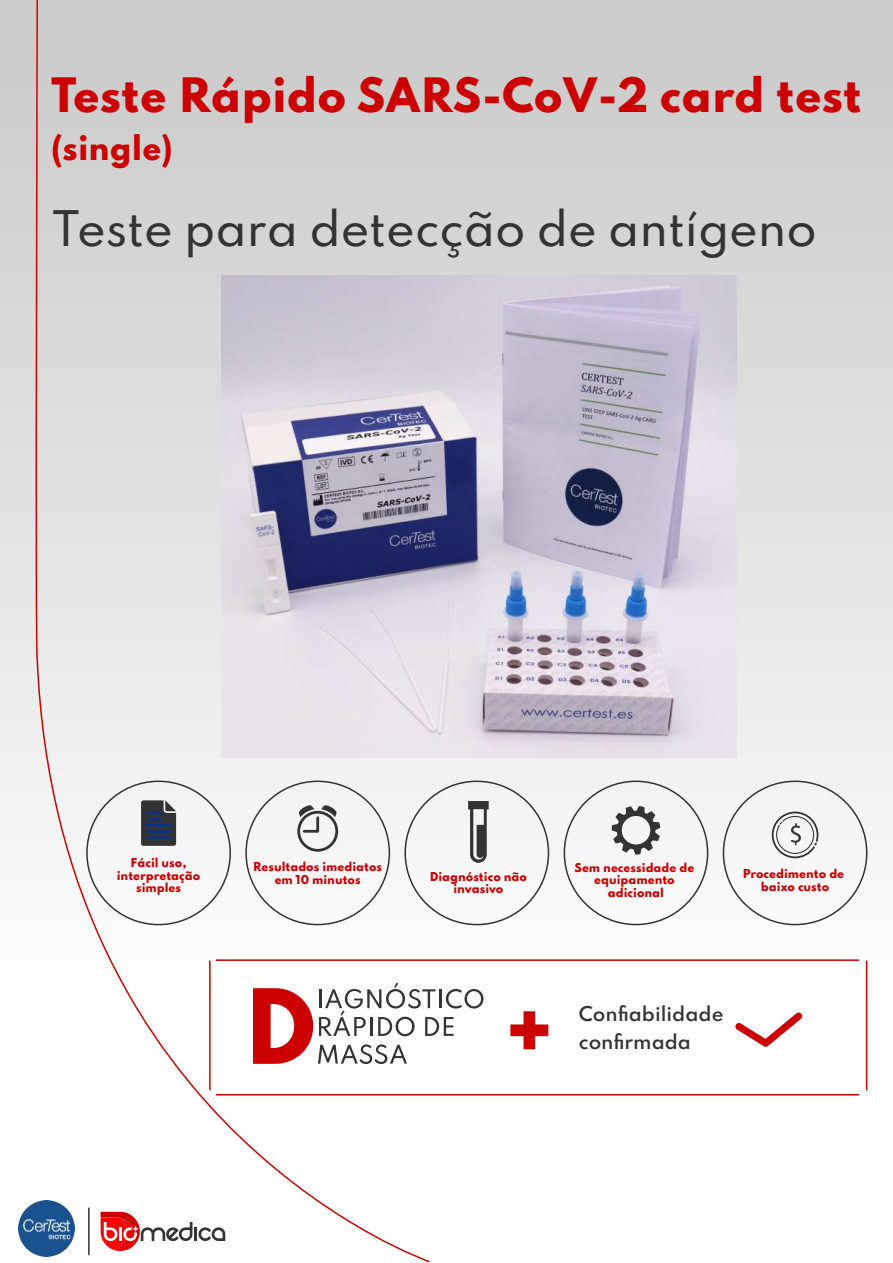
<style>
.page{position:relative;width:893px;height:1263px;background:#fff}
.page>*{position:absolute;margin:0;border:0;box-sizing:border-box;transform-origin:0 0}
.t1{font:800 73.95px "Spartan";color:#cc0001}
.t2{font:500 43.5px "Spartan";color:#333}
.t3{font:800 42px "Spartan";color:#cc0001}
.t4{font:800 30px "Spartan";color:#cc0001}
.t5{font:600 18.15px/28.3px "Spartan";color:#333}
.t6{font:800 10.95px/12.6px "Spartan";color:#cc0001;text-align:center}
</style>
<div class="page">
<div style="left:0;top:0;width:892px;height:1261px;background:linear-gradient(to bottom,#cacaca,#fff)"></div>
<svg style="left:35px;top:0;width:396px;height:1263px"></svg>
<svg style="left:101px;top:1212px;width:91px;height:39px"></svg>
<hr style="left:194px;top:1227px;width:3px;height:14px;background:#333">
<svg style="left:199px;top:1227px;width:26px;height:14px"></svg>
<hr style="left:88px;top:1207px;width:2px;height:48px;background:#333">
<img style="left:19px;top:1200px;width:56px;height:56px">
<svg style="left:253px;top:982px;width:230px;height:82px"></svg>
<svg style="left:735px;top:1012px;width:68px;height:35px"></svg>
<hr style="left:216px;top:1094px;width:643px;height:1px;background:#cc0001">
<hr style="left:216px;top:959px;width:643px;height:2px;background:#cc0001">
<hr style="left:209px;top:961px;width:2px;height:129px;background:#cc0001">
<hr style="left:866px;top:961px;width:1px;height:129px;background:#cc0001">
<svg style="left:141px;top:800px;width:35px;height:46px"></svg>
<hr style="left:146px;top:830px;width:25px;height:3px;background:#0a357e">
<hr style="left:146px;top:836px;width:25px;height:3px;background:#0a357e">
<svg style="left:297px;top:805px;width:41px;height:47px"></svg>
<svg style="left:612px;top:806px;width:48px;height:48px"></svg>
<svg style="left:772px;top:811px;width:46px;height:47px"></svg>
<svg style="left:468px;top:801px;width:21px;height:62px"></svg>
<img style="left:221px;top:276px;width:515px;height:481px">
<h3 class="t3" style="left:51px;top:64px;width:812px">Teste Rápido SARS-CoV-2 card test</h3>
<h3 class="t4" style="left:51px;top:126px;width:122px">(single)</h3>
<h2 class="t2" style="left:51px;top:196px;width:767px">Teste para detecção de antígeno</h2>
<p class="t6" style="left:117px;top:856px;width:85px">Fácil uso, interpretação simples</p>
<p class="t6" style="left:253px;top:860px;width:130px">Resultados imediatos em 10 minutos</p>
<p class="t6" style="left:575px;top:860px;width:121px">Sem necessidade de equipamento adicional</p>
<p class="t6" style="left:743px;top:867px;width:103px">Procedimento de baixo custo</p>
<p class="t6" style="left:430px;top:869px;width:99px">Diagnóstico não invasivo</p>
<h1 class="t1" style="left:505px;top:976px;width:50px">+</h1>
<h3 class="t5" style="left:579px;top:999px;width:146px">Confiabilidade confirmada</h3>
</div>
